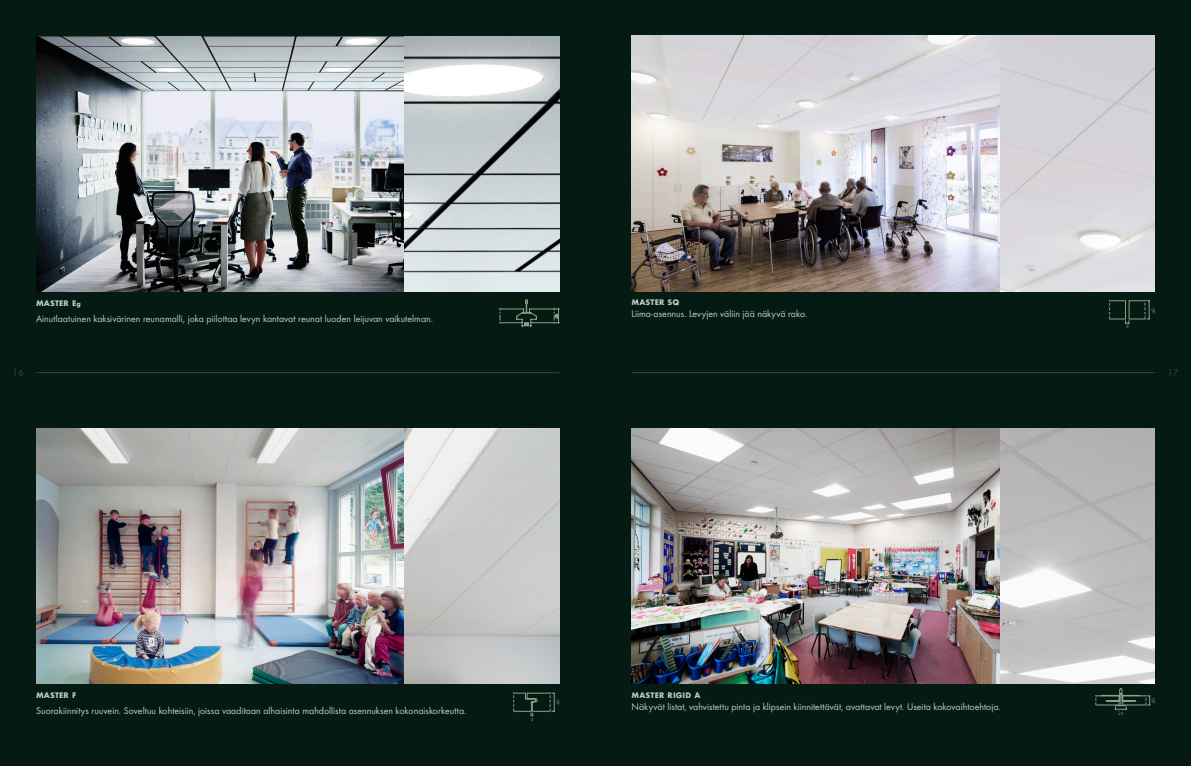
<style>
.page{position:relative;width:1191px;height:766px;background:#fff}
.page>*{position:absolute;margin:0;border:0;box-sizing:border-box;transform-origin:0 0}
.Product_name{font:10px "Futura Boo";letter-spacing:.005em;color:#baccc6}
.t1{font:10px "Futura Boo";color:#2f473c}
.Product_name-2{font:700 8.4px "Futura";letter-spacing:.03em;color:#baccc6}
.t2{font:3.9px "Futura Boo";color:#89a389}
.s1{font-size:7px}
</style>
<div class="page">
<div style="left:0;top:0;width:1191px;height:765px;background:#061a14"></div>
<img style="left:36px;top:36px;width:523px;height:255px">
<hr style="left:36px;top:372px;width:523px;height:1px;background:#2f473c">
<img style="left:631px;top:428px;width:524px;height:255px">
<hr style="left:631px;top:372px;width:524px;height:1px;background:#2f473c">
<svg style="left:1095px;top:687px;width:60px;height:27px"></svg>
<img style="left:36px;top:428px;width:523px;height:255px">
<svg style="left:513px;top:692px;width:46px;height:28px"></svg>
<svg style="left:499px;top:299px;width:61px;height:28px"></svg>
<img style="left:631px;top:36px;width:524px;height:255px">
<svg style="left:1109px;top:300px;width:46px;height:28px"></svg>
<p class="Product_name-2" style="left:36px;top:297px;width:14px">MASTE</p>
<p class="Product_name-2" style="left:64px;top:297px;width:19px">RE<span class="s1">g</span></p>
<p class="Product_name" style="left:36px;top:312px;width:398px">Ainutlaatuinen kaksivärinen reunamalli, joka piilottaa levyn kantavat reunat luoden leijuvan vaikutelman.</p>
<p class="t2" style="left:524px;top:321px;width:6px">25</p>
<p class="t2" style="left:554px;top:318px;width:6px;rotate:-90deg">40</p>
<p class="Product_name-2" style="left:631px;top:297px;width:14px">MASTE</p>
<p class="Product_name-2" style="left:659px;top:297px;width:22px">R SQ</p>
<p class="Product_name" style="left:631px;top:308px;width:177px">Liima-asennus. Levyjen väliin jää näkyvä rako.</p>
<p class="t1" style="left:12px;top:366px;width:13px">16</p>
<p class="t1" style="left:1167px;top:366px;width:13px">17</p>
<p class="Product_name-2" style="left:36px;top:689px;width:14px">MASTE</p>
<p class="Product_name-2" style="left:64px;top:689px;width:14px">R F</p>
<p class="Product_name" style="left:36px;top:704px;width:432px">Suorakiinnitys ruuvein. Soveltuu kohteisiin, joissa vaaditaan alhaisinta mahdollista asennuksen kokonaiskorkeutta.</p>
<p class="Product_name-2" style="left:631px;top:689px;width:14px">MASTE</p>
<p class="Product_name-2" style="left:659px;top:689px;width:43px">R RIGID A</p>
<p class="Product_name" style="left:631px;top:700px;width:371px">Näkyvät listat, vahvistettu pinta ja klipsein kiinnitettävät, avattavat levyt. Useita kokovaihtoehtoja.</p>
</div>
